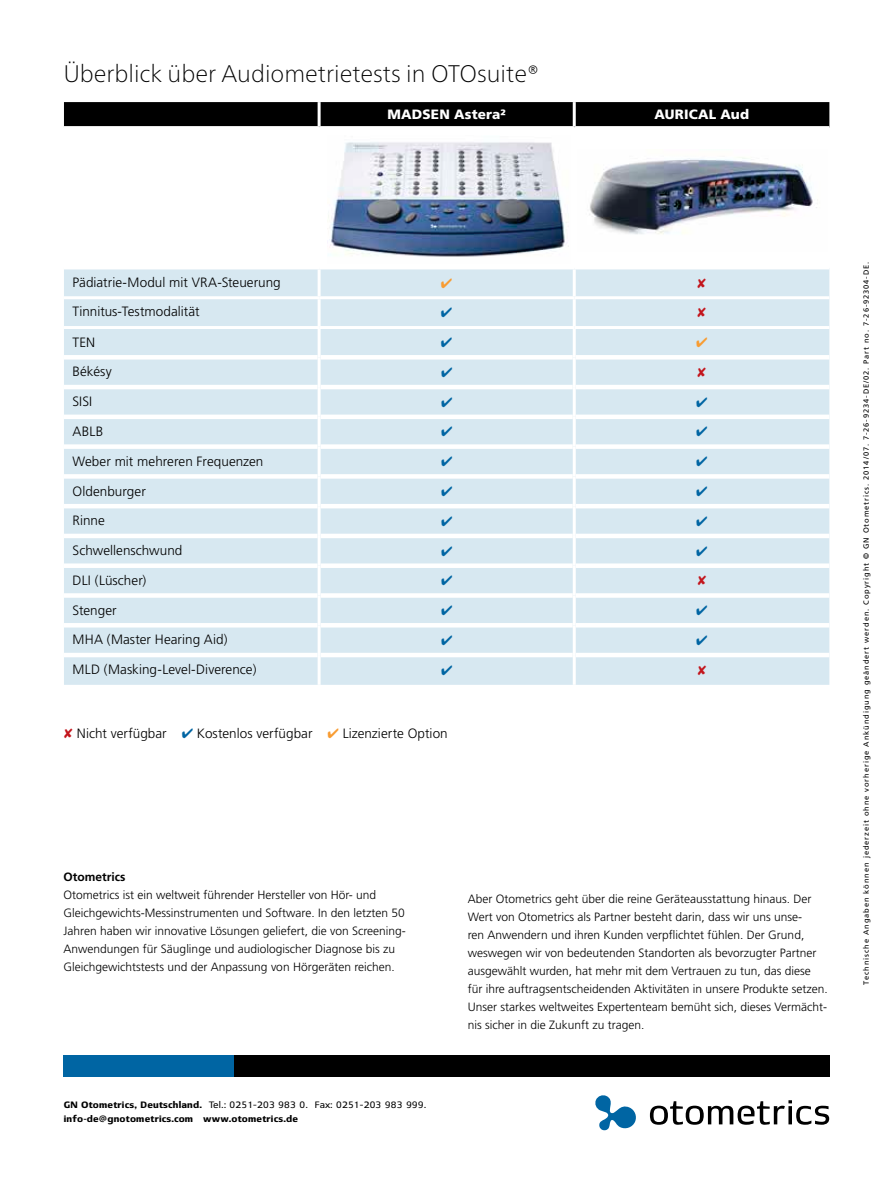
<style>
.page{position:relative;width:893px;height:1191px;background:#fff}
.page>*{position:absolute;margin:0;border:0;box-sizing:border-box;transform-origin:0 0}
.t1{font:100 24px "Frutiger Neue LT Pro";color:#000}
.t2{font:300 13.5px "Frutiger";letter-spacing:.005em;color:#000}
.t3{font:900 13.5px "Frutiger";letter-spacing:.01em;color:#fff}
.t4{font:300 12px/18px "Frutiger";color:#000}
.t5{font:700 12px "Frutiger";color:#000}
.t6{font:700 9px/13.5px "Olic";letter-spacing:.02em;color:#000}
.t7{font:7.5px "Frutiger LT Std";letter-spacing:.12em;color:#000}
.s1{color:#c3151c}
.s2{color:#0065a3}
.s3{color:#f89c32}
.s4{font-weight:400}
</style>
<div class="page">
<div style="left:64px;top:102px;width:765px;height:24px;background:#000"></div>
<div style="left:64px;top:269px;width:765px;height:416px;background:#d7e8f1"></div>
<hr style="left:64px;top:296px;width:255px;height:3px;background:#fff">
<hr style="left:319px;top:296px;width:255px;height:3px;background:#fff">
<hr style="left:574px;top:296px;width:255px;height:3px;background:#fff">
<hr style="left:64px;top:326px;width:255px;height:3px;background:#fff">
<hr style="left:319px;top:326px;width:255px;height:3px;background:#fff">
<hr style="left:574px;top:326px;width:255px;height:3px;background:#fff">
<hr style="left:64px;top:355px;width:254px;height:4px;background:#fff">
<hr style="left:321px;top:355px;width:252px;height:4px;background:#fff">
<hr style="left:576px;top:355px;width:253px;height:4px;background:#fff">
<hr style="left:64px;top:385px;width:254px;height:4px;background:#fff">
<hr style="left:321px;top:385px;width:252px;height:4px;background:#fff">
<hr style="left:576px;top:385px;width:253px;height:4px;background:#fff">
<div style="left:64px;top:414px;width:254px;height:5px;background:#fff"></div>
<div style="left:321px;top:414px;width:252px;height:5px;background:#fff"></div>
<div style="left:576px;top:414px;width:253px;height:5px;background:#fff"></div>
<div style="left:64px;top:444px;width:254px;height:5px;background:#fff"></div>
<div style="left:321px;top:444px;width:252px;height:5px;background:#fff"></div>
<div style="left:576px;top:444px;width:253px;height:5px;background:#fff"></div>
<hr style="left:64px;top:474px;width:254px;height:4px;background:#fff">
<hr style="left:321px;top:474px;width:252px;height:4px;background:#fff">
<hr style="left:576px;top:474px;width:253px;height:4px;background:#fff">
<hr style="left:64px;top:504px;width:254px;height:4px;background:#fff">
<hr style="left:321px;top:504px;width:252px;height:4px;background:#fff">
<hr style="left:576px;top:504px;width:253px;height:4px;background:#fff">
<div style="left:64px;top:533px;width:254px;height:5px;background:#fff"></div>
<div style="left:321px;top:533px;width:252px;height:5px;background:#fff"></div>
<div style="left:576px;top:533px;width:253px;height:5px;background:#fff"></div>
<div style="left:64px;top:563px;width:254px;height:5px;background:#fff"></div>
<div style="left:321px;top:563px;width:252px;height:5px;background:#fff"></div>
<div style="left:576px;top:563px;width:253px;height:5px;background:#fff"></div>
<div style="left:64px;top:593px;width:254px;height:5px;background:#fff"></div>
<div style="left:321px;top:593px;width:252px;height:5px;background:#fff"></div>
<div style="left:576px;top:593px;width:253px;height:5px;background:#fff"></div>
<hr style="left:64px;top:623px;width:254px;height:4px;background:#fff">
<hr style="left:321px;top:623px;width:252px;height:4px;background:#fff">
<hr style="left:576px;top:623px;width:253px;height:4px;background:#fff">
<hr style="left:64px;top:653px;width:254px;height:4px;background:#fff">
<hr style="left:321px;top:653px;width:252px;height:4px;background:#fff">
<hr style="left:576px;top:653px;width:253px;height:4px;background:#fff">
<hr style="left:318px;top:102px;width:3px;height:24px;background:#fff">
<hr style="left:573px;top:102px;width:3px;height:24px;background:#fff">
<hr style="left:318px;top:269px;width:3px;height:27px;background:#fff">
<hr style="left:573px;top:269px;width:3px;height:27px;background:#fff">
<hr style="left:318px;top:299px;width:3px;height:27px;background:#fff">
<hr style="left:573px;top:299px;width:3px;height:27px;background:#fff">
<hr style="left:318px;top:329px;width:3px;height:28px;background:#fff">
<hr style="left:573px;top:329px;width:3px;height:28px;background:#fff">
<hr style="left:318px;top:357px;width:3px;height:30px;background:#fff">
<hr style="left:573px;top:357px;width:3px;height:30px;background:#fff">
<hr style="left:318px;top:387px;width:3px;height:30px;background:#fff">
<hr style="left:573px;top:387px;width:3px;height:30px;background:#fff">
<hr style="left:318px;top:417px;width:3px;height:29px;background:#fff">
<hr style="left:573px;top:417px;width:3px;height:29px;background:#fff">
<hr style="left:318px;top:446px;width:3px;height:30px;background:#fff">
<hr style="left:573px;top:446px;width:3px;height:30px;background:#fff">
<hr style="left:318px;top:476px;width:3px;height:30px;background:#fff">
<hr style="left:573px;top:476px;width:3px;height:30px;background:#fff">
<hr style="left:318px;top:506px;width:3px;height:30px;background:#fff">
<hr style="left:573px;top:506px;width:3px;height:30px;background:#fff">
<hr style="left:318px;top:536px;width:3px;height:30px;background:#fff">
<hr style="left:573px;top:536px;width:3px;height:30px;background:#fff">
<hr style="left:318px;top:566px;width:3px;height:29px;background:#fff">
<hr style="left:573px;top:566px;width:3px;height:29px;background:#fff">
<hr style="left:318px;top:595px;width:3px;height:30px;background:#fff">
<hr style="left:573px;top:595px;width:3px;height:30px;background:#fff">
<hr style="left:318px;top:625px;width:3px;height:30px;background:#fff">
<hr style="left:573px;top:625px;width:3px;height:30px;background:#fff">
<hr style="left:318px;top:655px;width:3px;height:30px;background:#fff">
<hr style="left:573px;top:655px;width:3px;height:30px;background:#fff">
<img style="left:589px;top:157px;width:228px;height:78px">
<div style="left:64px;top:1054px;width:170px;height:22px;background:#0065a3"></div>
<div style="left:234px;top:1054px;width:595px;height:22px;background:#000"></div>
<svg style="left:650px;top:1100px;width:179px;height:24px"></svg>
<svg style="left:595px;top:1095px;width:41px;height:35px"></svg>
<img style="left:328px;top:142px;width:241px;height:115px">
<svg style="left:441px;top:278px;width:11px;height:10px"></svg>
<svg style="left:698px;top:278px;width:8px;height:10px"></svg>
<svg style="left:441px;top:308px;width:11px;height:9px"></svg>
<svg style="left:698px;top:308px;width:8px;height:9px"></svg>
<svg style="left:441px;top:337px;width:11px;height:10px"></svg>
<svg style="left:697px;top:337px;width:10px;height:10px"></svg>
<svg style="left:441px;top:367px;width:11px;height:10px"></svg>
<svg style="left:698px;top:367px;width:8px;height:10px"></svg>
<svg style="left:441px;top:397px;width:11px;height:10px"></svg>
<svg style="left:697px;top:397px;width:10px;height:10px"></svg>
<svg style="left:441px;top:427px;width:11px;height:9px"></svg>
<svg style="left:697px;top:427px;width:10px;height:9px"></svg>
<svg style="left:441px;top:457px;width:11px;height:9px"></svg>
<svg style="left:697px;top:457px;width:10px;height:9px"></svg>
<svg style="left:441px;top:486px;width:11px;height:10px"></svg>
<svg style="left:697px;top:486px;width:10px;height:10px"></svg>
<svg style="left:441px;top:516px;width:11px;height:10px"></svg>
<svg style="left:697px;top:516px;width:10px;height:10px"></svg>
<svg style="left:441px;top:546px;width:11px;height:10px"></svg>
<svg style="left:697px;top:546px;width:10px;height:10px"></svg>
<svg style="left:442px;top:576px;width:10px;height:9px"></svg>
<svg style="left:698px;top:576px;width:8px;height:9px"></svg>
<svg style="left:442px;top:605px;width:10px;height:10px"></svg>
<svg style="left:697px;top:605px;width:10px;height:10px"></svg>
<svg style="left:442px;top:635px;width:10px;height:10px"></svg>
<svg style="left:697px;top:635px;width:10px;height:10px"></svg>
<svg style="left:442px;top:665px;width:10px;height:10px"></svg>
<svg style="left:698px;top:665px;width:8px;height:10px"></svg>
<h1 class="t1" style="left:64px;top:59px;width:477px">Überblick über Audiometrietests in OTOsuite®</h1>
<p class="t3" style="left:388px;top:106px;width:120px">MADSEN Astera²</p>
<p class="t3" style="left:654px;top:106px;width:96px">AURICAL Aud</p>
<p class="t2" style="left:72px;top:274px;width:210px">Pädiatrie-Modul mit VRA-Steuerung</p>
<p class="t2" style="left:72px;top:304px;width:129px">Tinnitus-Testmodalität</p>
<p class="t2" style="left:72px;top:334px;width:24px">TEN</p>
<p class="t2" style="left:72px;top:364px;width:41px">Békésy</p>
<p class="t2" style="left:72px;top:394px;width:21px">SISI</p>
<p class="t2" style="left:73px;top:424px;width:32px">ABLB</p>
<p class="t2" style="left:73px;top:453px;width:192px">Weber mit mehreren Frequenzen</p>
<p class="t2" style="left:73px;top:483px;width:75px">Oldenburger</p>
<p class="t2" style="left:73px;top:513px;width:34px">Rinne</p>
<p class="t2" style="left:73px;top:543px;width:111px">Schwellenschwund</p>
<p class="t2" style="left:73px;top:572px;width:75px">DLI (Lüscher)</p>
<p class="t2" style="left:73px;top:602px;width:46px">Stenger</p>
<p class="t2" style="left:73px;top:632px;width:157px">MHA (Master Hearing Aid)</p>
<p class="t2" style="left:73px;top:661px;width:186px">MLD (Masking-Level-Diverence)</p>
<p class="t2" style="left:64px;top:726px;width:385px"><span class="s1">✘</span> Nicht verfügbar <span class="s2">✔</span> Kostenlos verfügbar <span class="s3">✔</span> Lizenzierte Option</p>
<p class="t5" style="left:64px;top:870px;width:64px">Otometrics</p>
<p class="t4" style="left:64px;top:886px;width:344px">Otometrics ist ein weltweit führender Hersteller von Hör- und Gleichgewichts-Messinstrumenten und Software. In den letzten 50<br>Jahren haben wir innovative Lösungen geliefert, die von Screening-Anwendungen für Säuglinge und audiologischer Diagnose bis zu Gleichgewichtstests und der Anpassung von Hörgeräten reichen.</p>
<p class="t4" style="left:468px;top:890px;width:362px">Aber Otometrics geht über die reine Geräteausstattung hinaus. Der Wert von Otometrics als Partner besteht darin, dass wir uns unse-<br>ren Anwendern und ihren Kunden verpflichtet fühlen. Der Grund, weswegen wir von bedeutenden Standorten als bevorzugter Partner ausgewählt wurden, hat mehr mit dem Vertrauen zu tun, das diese für ihre auftragsentscheidenden Aktivitäten in unsere Produkte setzen.<br>Unser starkes weltweites Expertenteam bemüht sich, dieses Vermächt&shy;nis sicher in die Zukunft zu tragen.</p>
<p class="t6" style="left:64px;top:1098px;width:364px">GN Otometrics, Deutschland. <span class="s4">Tel.: 0251-203 983 0. Fax: 0251-203 983 999. </span>info-de@gnotometrics.com www.otometrics.de</p>
<p class="t7" style="left:862px;top:984px;width:724px;rotate:-90deg">Technische Angaben können jederzeit ohne vorherige Ankündigung geändert werden. Copyright © GN Otometrics. 2014/07. 7-26-9234-DE/02. Part no. 7-26-92304-DE.</p>
</div>
